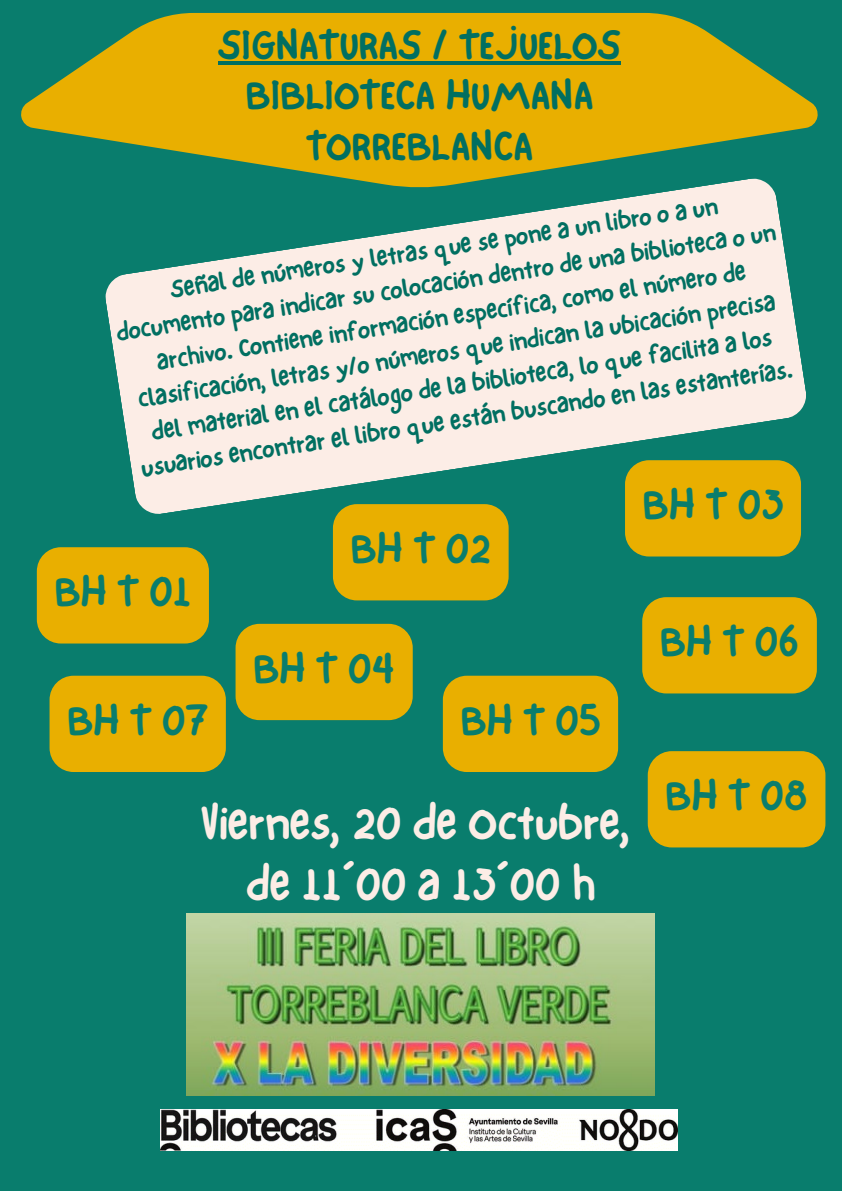
<style>
.page{position:relative;width:842px;height:1191px;background:#fff}
.page>*{position:absolute;margin:0;border:0;box-sizing:border-box;transform-origin:0 0}
.t1{font:47.2px "NF One Little Font Bold";color:#fcede6}
.t2{font:43.8px "NF One Little Font Bold";color:#097d6d}
.t3{font:42px "NF One Little Font Bold";color:#016f61}
.t4{font:24.9px/34.5px "NF One Little Font Bold";color:#016f61;text-align:center}
</style>
<div class="page">
<div style="left:0;top:0;width:842px;height:1190px;background:#097d6d"></div>
<svg style="left:21px;top:13px;width:797px;height:165px;fill:#e9af00"></svg>
<img style="left:161px;top:1109px;width:516px;height:41px">
<svg style="left:105px;top:178px;width:701px;height:336px;fill:#fcede6"></svg>
<img style="left:187px;top:913px;width:467px;height:182px">
<hr style="left:218px;top:61px;width:403px;height:4px;background:#016f61">
<div style="left:37px;top:547px;width:172px;height:96px;background:#e9af00;border-radius:24px"></div>
<div style="left:333px;top:504px;width:176px;height:96px;background:#e9af00;border-radius:24px"></div>
<div style="left:236px;top:623px;width:177px;height:97px;background:#e9af00;border-radius:24px"></div>
<div style="left:625px;top:460px;width:176px;height:96px;background:#e9af00;border-radius:24px"></div>
<div style="left:443px;top:675px;width:175px;height:97px;background:#e9af00;border-radius:24px"></div>
<div style="left:642px;top:597px;width:175px;height:96px;background:#e9af00;border-radius:24px"></div>
<div style="left:50px;top:675px;width:176px;height:97px;background:#e9af00;border-radius:24px"></div>
<div style="left:648px;top:751px;width:177px;height:96px;background:#e9af00;border-radius:24px"></div>
<p class="t3" style="left:218px;top:20px;width:404px">SIGNATURAS / TEJUELOS</p>
<p class="t3" style="left:246px;top:70px;width:349px">BIBLIOTECA HUMANA</p>
<p class="t3" style="left:306px;top:120px;width:229px">TORREBLANCA</p>
<p class="t4" style="left:109px;top:283px;width:668px;rotate:-9deg">Señal de números y letras que se pone a un libro o a un documento para indicar su colocación dentro de una biblioteca o un archivo. Contiene información específica, como el número de clasificación, letras y/o números que indican la ubicación precisa del material en el catálogo de la biblioteca, lo que facilita a los usuarios encontrar el libro que están buscando en las estanterías.</p>
<p class="t2" style="left:54px;top:565px;width:139px">BH T 01</p>
<p class="t2" style="left:67px;top:694px;width:143px">BH T 07</p>
<p class="t2" style="left:350px;top:522px;width:142px">BH T 02</p>
<p class="t2" style="left:253px;top:642px;width:144px">BH T 04</p>
<p class="t2" style="left:460px;top:694px;width:142px">BH T 05</p>
<p class="t2" style="left:642px;top:478px;width:142px">BH T 03</p>
<p class="t2" style="left:660px;top:615px;width:141px">BH T 06</p>
<p class="t1" style="left:200px;top:795px;width:432px">Viernes, 20 de Octubre,</p>
<p class="t1" style="left:246px;top:855px;width:350px">de 11´00 a 13´00 h</p>
<p class="t2" style="left:665px;top:769px;width:144px">BH T 08</p>
</div>
